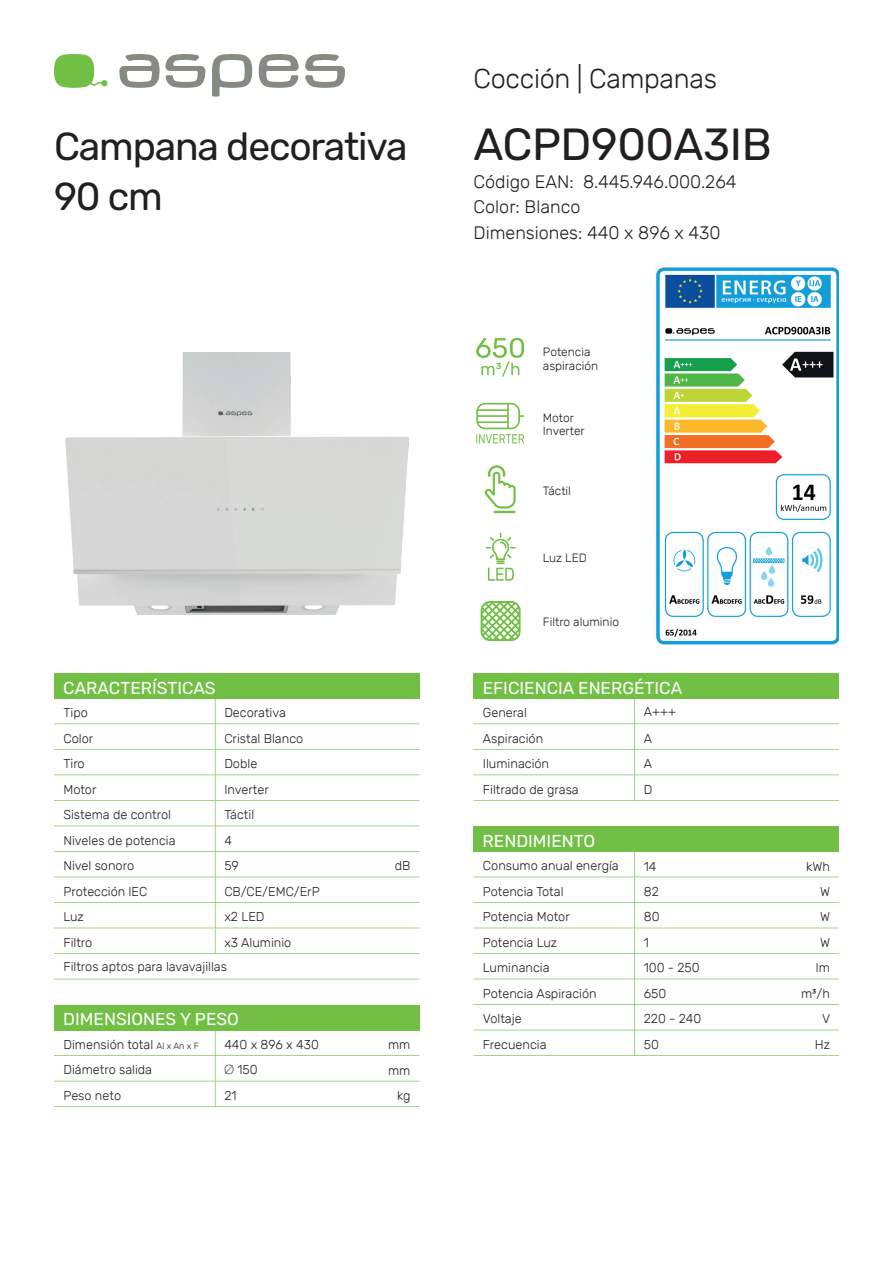
<style>
.page{position:relative;width:893px;height:1263px;background:#fff}
.page>*{position:absolute;margin:0;border:0;box-sizing:border-box;transform-origin:0 0}
.t1{font:45px "Rubik";letter-spacing:-.01em;color:#231f20}
.t2{font:39px/49.5px "Rubik";letter-spacing:-.03em;color:#231f20}
.t3{font:300 27px "Rubik";letter-spacing:-.01em;color:#231f20}
.t4{font:300 18px/25.5px "Rubik";color:#231f20}
.t5{font:17.25px "Rubik";color:#fff}
.t6{font:300 12.75px "Rubik";color:#231f20}
.t7{font:300 12px/13.5px "Rubik";color:#231f20}
.s1{font-size:9px}
.s2{font-family:"Helvetica Neue LT Std";font-weight:100}
</style>
<div class="page">
<svg style="left:212px;top:54px;width:40px;height:43px"></svg>
<svg style="left:305px;top:54px;width:40px;height:34px"></svg>
<svg style="left:259px;top:54px;width:40px;height:34px"></svg>
<svg style="left:119px;top:54px;width:86px;height:34px"></svg>
<svg style="left:54px;top:54px;width:54px;height:34px"></svg>
<div style="left:54px;top:673px;width:365px;height:26px;background:#71bf44"></div>
<img style="left:65px;top:352px;width:343px;height:263px">
<div style="left:473px;top:673px;width:366px;height:26px;background:#71bf44"></div>
<img style="left:656px;top:267px;width:183px;height:378px">
<svg style="left:486px;top:533px;width:29px;height:48px"></svg>
<svg style="left:481px;top:601px;width:40px;height:40px"></svg>
<svg style="left:473px;top:699px;width:366px;height:102px"></svg>
<svg style="left:54px;top:699px;width:365px;height:255px"></svg>
<div style="left:473px;top:826px;width:366px;height:26px;background:#71bf44"></div>
<svg style="left:473px;top:852px;width:366px;height:204px"></svg>
<svg style="left:54px;top:1030px;width:365px;height:77px"></svg>
<div style="left:54px;top:1005px;width:365px;height:25px;background:#71bf44"></div>
<svg style="left:54px;top:979px;width:365px;height:1px"></svg>
<svg style="left:476px;top:338px;width:48px;height:39px"></svg>
<svg style="left:485px;top:465px;width:31px;height:48px"></svg>
<svg style="left:476px;top:403px;width:48px;height:40px"></svg>
<h3 class="t3" style="left:473px;top:63px;width:245px">Cocción | Campanas</h3>
<h2 class="t2" style="left:54px;top:123px;width:355px">Campana decorativa<br>90 cm</h2>
<h1 class="t1" style="left:473px;top:119px;width:300px">ACPD900A3IB</h1>
<h3 class="t4" style="left:473px;top:169px;width:265px">Código EAN: 8.445.946.000.264<br>Color: Blanco<br>Dimensiones: 440 x 896 x 430</h3>
<p class="t7" style="left:543px;top:345px;width:57px">Potencia aspiración</p>
<p class="t7" style="left:543px;top:411px;width:43px">Motor<br>Inverter</p>
<p class="t7" style="left:543px;top:484px;width:30px">Táctil</p>
<p class="t7" style="left:543px;top:551px;width:46px">Luz LED</p>
<h3 class="t5" style="left:63px;top:678px;width:154px">CARACTERÍSTICAS</h3>
<p class="t6" style="left:63px;top:705px;width:26px">Tipo</p>
<p class="t6" style="left:224px;top:705px;width:63px">Decorativa</p>
<p class="t6" style="left:63px;top:731px;width:31px">Color</p>
<p class="t6" style="left:224px;top:731px;width:80px">Cristal Blanco</p>
<p class="t6" style="left:63px;top:756px;width:23px">Tiro</p>
<p class="t6" style="left:224px;top:756px;width:34px">Doble</p>
<p class="t6" style="left:63px;top:782px;width:35px">Motor</p>
<p class="t6" style="left:224px;top:782px;width:46px">Inverter</p>
<p class="t6" style="left:63px;top:808px;width:109px">Sistema de control</p>
<p class="t6" style="left:224px;top:808px;width:31px">Táctil</p>
<p class="t6" style="left:63px;top:833px;width:114px">Niveles de potencia</p>
<p class="t6" style="left:224px;top:833px;width:9px">4</p>
<p class="t6" style="left:63px;top:859px;width:72px">Nivel sonoro</p>
<p class="t6" style="left:224px;top:859px;width:16px">59</p>
<p class="t6" style="left:395px;top:859px;width:17px">dB</p>
<p class="t6" style="left:63px;top:884px;width:85px">Protección IEC</p>
<p class="t6" style="left:224px;top:884px;width:97px">CB/CE/EMC/ErP</p>
<p class="t6" style="left:63px;top:910px;width:22px">Luz</p>
<p class="t6" style="left:224px;top:910px;width:42px">x2 LED</p>
<p class="t6" style="left:63px;top:935px;width:30px">Filtro</p>
<p class="t6" style="left:224px;top:935px;width:69px">x3 Aluminio</p>
<p class="t6" style="left:63px;top:959px;width:165px">Filtros aptos para lavavajillas</p>
<h3 class="t5" style="left:63px;top:1010px;width:177px">DIMENSIONES Y PESO</h3>
<p class="t7" style="left:543px;top:615px;width:78px">Filtro aluminio</p>
<h3 class="t5" style="left:483px;top:678px;width:201px">EFICIENCIA ENERGÉTICA</h3>
<p class="t6" style="left:483px;top:705px;width:45px">General</p>
<p class="t6" style="left:644px;top:705px;width:34px">A+++</p>
<p class="t6" style="left:483px;top:731px;width:62px">Aspiración</p>
<p class="t6" style="left:644px;top:731px;width:10px">A</p>
<p class="t6" style="left:483px;top:756px;width:68px">Iluminación</p>
<p class="t6" style="left:644px;top:756px;width:10px">A</p>
<p class="t6" style="left:483px;top:782px;width:97px">Filtrado de grasa</p>
<p class="t6" style="left:644px;top:782px;width:10px">D</p>
<h3 class="t5" style="left:483px;top:831px;width:114px">RENDIMIENTO</h3>
<p class="t6" style="left:483px;top:859px;width:137px">Consumo anual energía</p>
<p class="t6" style="left:644px;top:859px;width:14px">14</p>
<p class="t6" style="left:806px;top:859px;width:25px">kWh</p>
<p class="t6" style="left:483px;top:884px;width:82px">Potencia Total</p>
<p class="t6" style="left:644px;top:884px;width:17px">82</p>
<p class="t6" style="left:820px;top:884px;width:12px">W</p>
<p class="t6" style="left:483px;top:910px;width:88px">Potencia Motor</p>
<p class="t6" style="left:644px;top:910px;width:17px">80</p>
<p class="t6" style="left:820px;top:910px;width:12px">W</p>
<p class="t6" style="left:483px;top:935px;width:76px">Potencia Luz</p>
<p class="t6" style="left:644px;top:935px;width:7px">1</p>
<p class="t6" style="left:820px;top:935px;width:12px">W</p>
<p class="t6" style="left:483px;top:961px;width:68px">Luminancia</p>
<p class="t6" style="left:644px;top:961px;width:57px">100 - 250</p>
<p class="t6" style="left:816px;top:961px;width:16px">lm</p>
<p class="t6" style="left:483px;top:986px;width:115px">Potencia Aspiración</p>
<p class="t6" style="left:644px;top:986px;width:24px">650</p>
<p class="t6" style="left:801px;top:986px;width:30px">m3/h</p>
<p class="t6" style="left:483px;top:1012px;width:40px">Voltaje</p>
<p class="t6" style="left:644px;top:1012px;width:59px">220 - 240</p>
<p class="t6" style="left:822px;top:1012px;width:10px">V</p>
<p class="t6" style="left:63px;top:1037px;width:137px">Dimensión total <span class="s1">Al x An x F</span></p>
<p class="t6" style="left:224px;top:1037px;width:96px">440 x 896 x 430</p>
<p class="t6" style="left:388px;top:1037px;width:24px">mm</p>
<p class="t6" style="left:483px;top:1037px;width:65px">Frecuencia</p>
<p class="t6" style="left:644px;top:1037px;width:17px">50</p>
<p class="t6" style="left:815px;top:1037px;width:17px">Hz</p>
<p class="t6" style="left:63px;top:1063px;width:90px">Diámetro salida</p>
<p class="t6" style="left:224px;top:1063px;width:35px"><span class="s2">Ø</span> 150</p>
<p class="t6" style="left:388px;top:1063px;width:24px">mm</p>
<p class="t6" style="left:63px;top:1088px;width:59px">Peso neto</p>
<p class="t6" style="left:224px;top:1088px;width:14px">21</p>
<p class="t6" style="left:397px;top:1088px;width:15px">kg</p>
</div>
